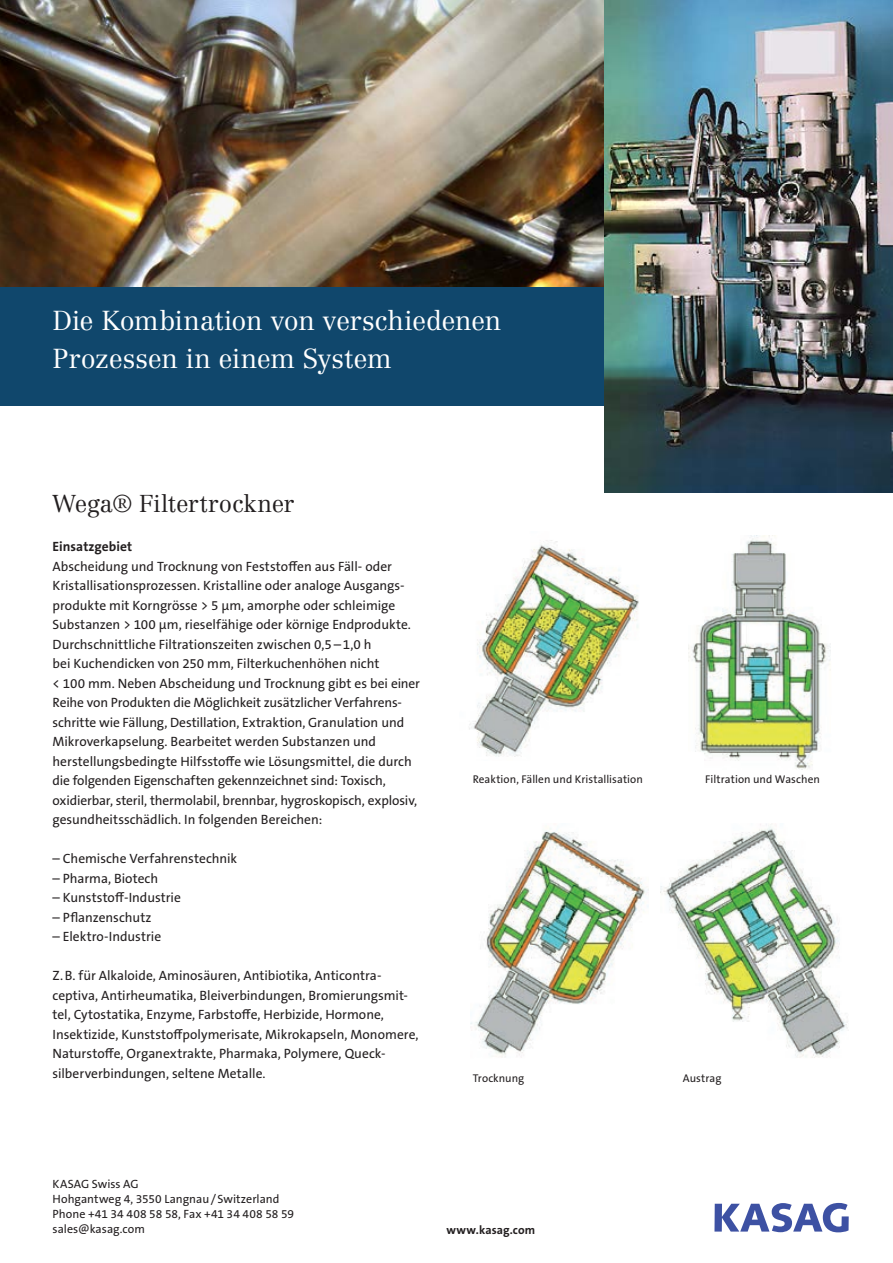
<style>
.page{position:relative;width:893px;height:1263px;background:#fff}
.page>*{position:absolute;margin:0;border:0;box-sizing:border-box;transform-origin:0 0}
.t1{font:300 27px/37.5px "Centennial LT Pro";letter-spacing:-.015em;color:#fff}
.t2{font:300 24px "Centennial LT Pro";letter-spacing:-.005em;color:#231f20}
.t3{font:13.5px/19.5px "The Sans B W5 Plain";letter-spacing:-.005em;color:#231f20}
.t4{font:700 13.5px "The Sans B W7";letter-spacing:.005em;color:#231f20}
.t5{font:12px/15px "The Sans B W5 Plain";letter-spacing:.005em;color:#231f20}
.t6{font:700 12px "The Sans B W7";letter-spacing:.01em;color:#231f20}
.t7{font:11.25px "The Sans B W5 Plain";color:#231f20}
</style>
<div class="page">
<svg style="left:714px;top:1203px;width:135px;height:29px"></svg>
<div style="left:0;top:287px;width:604px;height:119px;background:#10476c"></div>
<img style="left:0;top:0;width:604px;height:287px">
<img style="left:604px;top:0;width:289px;height:492px">
<img style="left:469px;top:540px;width:170px;height:217px">
<img style="left:688px;top:536px;width:143px;height:234px">
<img style="left:470px;top:828px;width:178px;height:230px">
<img style="left:660px;top:824px;width:188px;height:234px">
<h1 class="t1" style="left:53px;top:302px;width:450px">Die Kombination von verschiedenen<br>Prozessen in einem System</h1>
<h2 class="t2" style="left:53px;top:489px;width:244px">Wega® Filtertrockner</h2>
<p class="t4" style="left:53px;top:538px;width:81px">Einsatzgebiet</p>
<p class="t3" style="left:53px;top:556px;width:369px">Abscheidung und Trocknung von Feststoffen aus Fäll- oder Kristallisationsprozessen. Kristalline oder analoge Ausgangs&shy;produkte mit Korngrösse &gt; 5 μm, amorphe oder schleimige Substanzen &gt; 100 μm, rieselfähige oder körnige Endprodukte.<br>Durchschnittliche Filtrationszeiten zwischen 0,5–1,0 h<br>bei Kuchendicken von 250 mm, Filterkuchenhöhen nicht<br>&lt; 100 mm. Neben Abscheidung und Trocknung gibt es bei einer Reihe von Produkten die Möglichkeit zusätzlicher Verfahrens&shy;schritte wie Fällung, Destillation, Extraktion, Granulation und Mikroverkapselung. Bearbeitet werden Substanzen und herstellungsbedingte Hilfsstoffe wie Lösungsmittel, die durch die folgenden Eigenschaften gekennzeichnet sind: Toxisch, oxidierbar, steril, thermolabil, brennbar, hygroskopisch, explosiv, gesundheitsschädlich. In folgenden Bereichen:</p>
<p class="t3" style="left:53px;top:849px;width:186px">– Chemische Verfahrenstechnik</p>
<p class="t3" style="left:53px;top:868px;width:107px">– Pharma, Biotech</p>
<p class="t3" style="left:53px;top:888px;width:130px">– Kunststoff-Industrie</p>
<p class="t3" style="left:53px;top:907px;width:101px">– Pflanzenschutz</p>
<p class="t3" style="left:53px;top:927px;width:110px">– Elektro-Industrie</p>
<p class="t3" style="left:53px;top:966px;width:368px">Z.B. für Alkaloide, Aminosäuren, Antibiotika, Anticontra&shy;ceptiva, Antirheumatika, Bleiverbindungen, Bromierungsmit&shy;tel, Cytostatika, Enzyme, Farbstoffe, Herbizide, Hormone, Insektizide, Kunststoffpolymerisate, Mikrokapseln, Monomere, Naturstoffe, Organextrakte, Pharmaka, Polymere, Queck&shy;silberverbindungen, seltene Metalle.</p>
<p class="t7" style="left:473px;top:772px;width:172px">Reaktion, Fällen und Kristallisation</p>
<p class="t7" style="left:705px;top:772px;width:116px">Filtration und Waschen</p>
<p class="t7" style="left:473px;top:1071px;width:53px">Trocknung</p>
<p class="t7" style="left:683px;top:1071px;width:40px">Austrag</p>
<p class="t5" style="left:53px;top:1176px;width:243px">KASAG Swiss AG<br>Hohgantweg 4, 3550 Langnau/Switzerland<br>Phone +41 34 408 58 58, Fax +41 34 408 58 59 sales@kasag.com</p>
<p class="t6" style="left:446px;top:1222px;width:90px">www.kasag.com</p>
</div>
